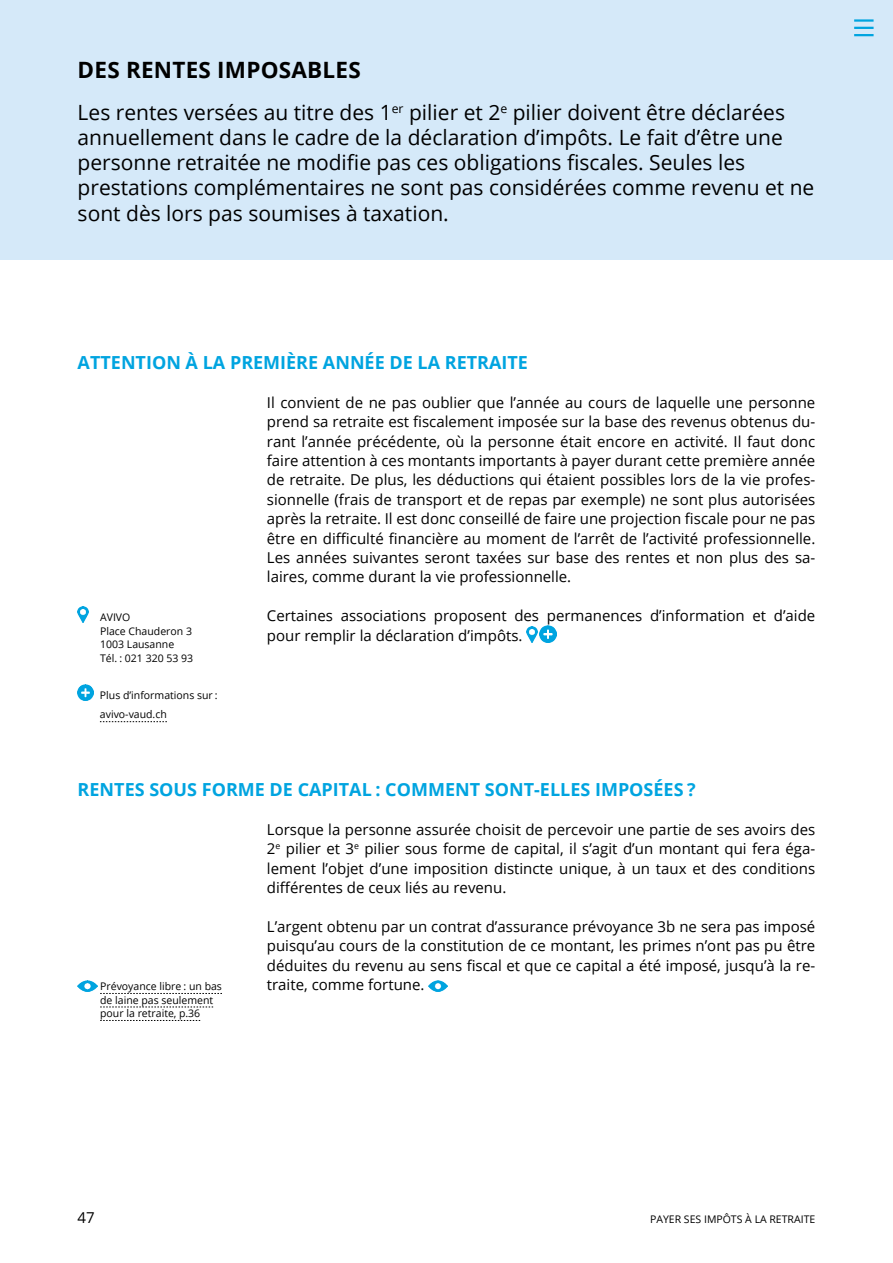
<style>
.page{position:relative;width:893px;height:1263px;background:#fff}
.page>*{position:absolute;margin:0;border:0;box-sizing:border-box;transform-origin:0 0}
.t1{font:700 22.5px "Open Sans";letter-spacing:.01em;color:#000}
.t2{font:21px/25.2px "Open Sans";color:#000}
.t3{font:700 18px "Open Sans";color:#00a4e0}
.t4{font:15px/19.4px "Open Sans";color:#000;text-align:justify}
.t5{font:10.5px/13.5px "Open Sans";color:#000}
</style>
<div class="page">
<div style="left:0;top:0;width:893px;height:260px;background:#d5e9f9"></div>
<img style="left:526px;top:626px;width:11px;height:16px">
<img style="left:540px;top:626px;width:16px;height:16px">
<img style="left:428px;top:980px;width:20px;height:11px">
<img style="left:78px;top:607px;width:11px;height:16px">
<svg style="left:100px;top:993px;width:122px;height:1px"></svg>
<svg style="left:100px;top:1007px;width:113px;height:1px"></svg>
<svg style="left:100px;top:1020px;width:100px;height:1px"></svg>
<img style="left:78px;top:980px;width:19px;height:11px">
<img style="left:78px;top:684px;width:16px;height:16px">
<svg style="left:100px;top:721px;width:67px;height:1px"></svg>
<hr style="left:854px;top:19px;width:20px;height:3px;background:#00a4e0">
<hr style="left:854px;top:27px;width:20px;height:2px;background:#00a4e0">
<hr style="left:854px;top:34px;width:20px;height:2px;background:#00a4e0">
<h1 class="t1" style="left:78px;top:54px;width:285px">DES RENTES IMPOSABLES</h1>
<p class="t2" style="left:78px;top:99px;width:738px">Les rentes versées au titre des 1<sup>er</sup> pilier et 2<sup>e</sup> pilier doivent être déclarées annuellement dans le cadre de la déclaration d’impôts. Le fait d’être une personne retraitée ne modifie pas ces obligations fiscales. Seules les prestations complémentaires ne sont pas considérées comme revenu et ne sont dès lors pas soumises à taxation.</p>
<p class="t3" style="left:78px;top:350px;width:452px">ATTENTION À LA PREMIÈRE ANNÉE DE LA RETRAITE</p>
<p class="t4" style="left:267px;top:392px;width:550px">Il convient de ne pas oublier que l’année au cours de laquelle une personne prend sa retraite est fiscalement imposée sur la base des revenus obtenus du&shy;rant l’année précédente, où la personne était encore en activité. Il faut donc faire attention à ces montants importants à payer durant cette première année de retraite. De plus, les déductions qui étaient possibles lors de la vie profes&shy;sionnelle (frais de transport et de repas par exemple) ne sont plus autorisées après la retraite. Il est donc conseillé de faire une projection fiscale pour ne pas être en difficulté financière au moment de l’arrêt de l’activité professionnelle.<br>Les années suivantes seront taxées sur base des rentes et non plus des sa&shy;laires, comme durant la vie professionnelle.</p>
<p class="t4" style="left:267px;top:606px;width:550px">Certaines associations proposent des permanences d’information et d’aide pour remplir la déclaration d’impôts.</p>
<p class="t5" style="left:100px;top:610px;width:95px">AVIVO<br>Place Chauderon 3<br>1003 Lausanne<br>Tél. : 021 320 53 93</p>
<p class="t5" style="left:100px;top:685px;width:119px;line-height:19.4px">Plus d’informations sur : avivo-vaud.ch</p>
<p class="t3" style="left:78px;top:777px;width:620px">RENTES SOUS FORME DE CAPITAL : COMMENT SONT-ELLES IMPOSÉES ?</p>
<p class="t4" style="left:267px;top:819px;width:550px">Lorsque la personne assurée choisit de percevoir une partie de ses avoirs des 2<sup>e</sup> pilier et 3<sup>e</sup> pilier sous forme de capital, il s’agit d’un montant qui fera éga&shy;lement l’objet d’une imposition distincte unique, à un taux et des conditions différentes de ceux liés au revenu.</p>
<p class="t4" style="left:267px;top:916px;width:550px">L’argent obtenu par un contrat d’assurance prévoyance 3b ne sera pas imposé puisqu’au cours de la constitution de ce montant, les primes n’ont pas pu être déduites du revenu au sens fiscal et que ce capital a été imposé, jusqu’à la re&shy;traite, comme fortune.</p>
<p class="t5" style="left:100px;top:979px;width:123px">Prévoyance libre : un bas de laine pas seulement pour la retraite, p.36</p>
<p class="t4" style="left:78px;top:1207px;width:19px">47</p>
<p class="t5" style="left:650px;top:1212px;width:167px">PAYER SES IMPÔTS À LA RETRAITE</p>
</div>
